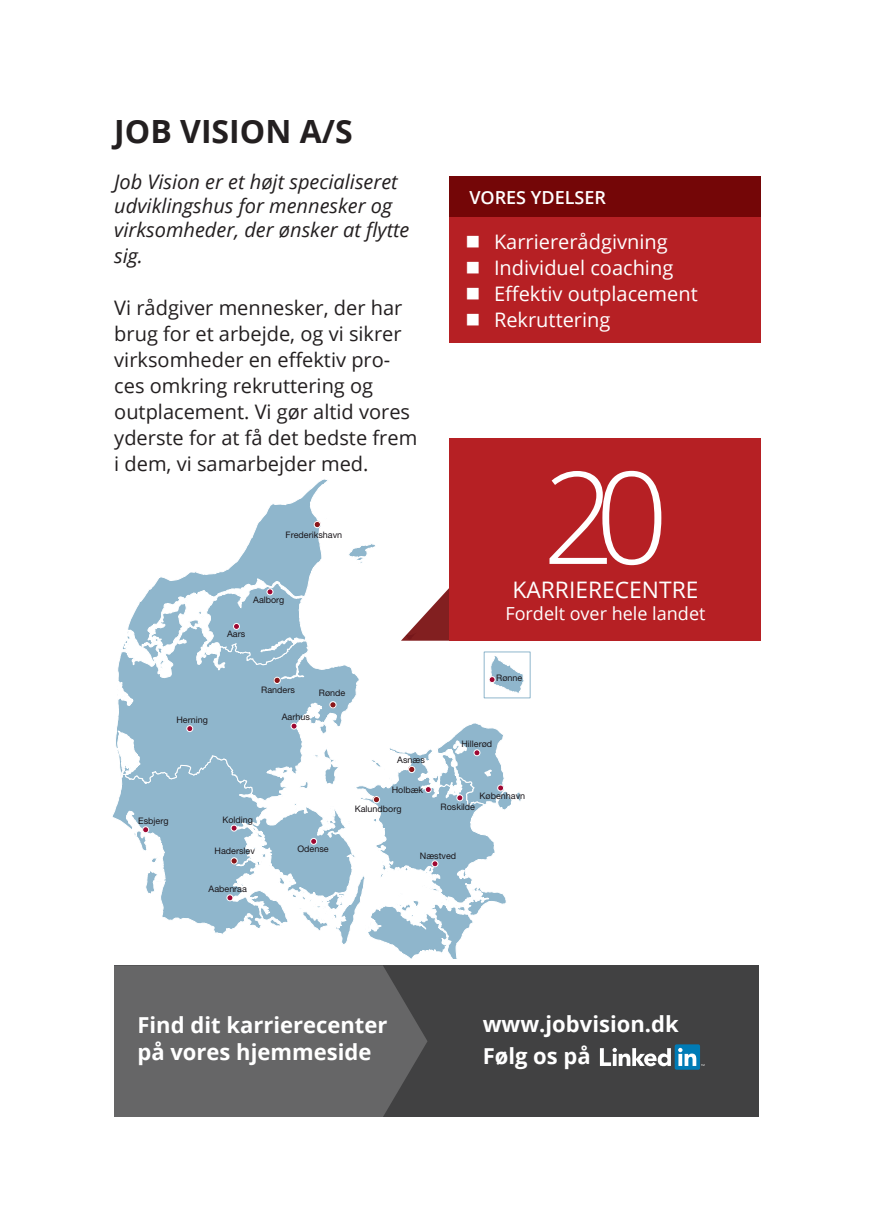
<style>
.page{position:relative;width:874px;height:1225px;background:#fff}
.page>*{position:absolute;margin:0;border:0;box-sizing:border-box;transform-origin:0 0}
.t1{font:300 128.4px "Open Sans";color:#fff}
.Overskrift_H1{font:700 32px "Open Sans";color:#231f20}
.t2{font:30px "Myriad Pro";color:#8b1619}
.t3{font:22.8px "Open Sans";color:#fff}
.Overskrift_H3{font:700 22px/26.4px "Open Sans";color:#fff}
.Brødtekst{font:700 22px "Open Sans";color:#fff}
.Brødtekst-2{font:20px/26px "Open Sans";color:#231f20}
.Mellemrubrik{font:italic 20px/24px "Open Sans";color:#231f20}
.t4{font:20px "Open Sans";color:#fff}
.t5{font:18px "Open Sans";color:#fff}
.Overskrift_H2{font:600 18px "Open Sans";color:#fff}
.t6{font:9px "Helvetica Neue";color:#1a161a}
</style>
<div class="page">
<div style="left:114px;top:965px;width:644px;height:152px;background:#414142"></div>
<svg style="left:114px;top:965px;width:313px;height:152px;background:#636364"></svg>
<svg style="left:112px;top:479px;width:412px;height:479px"></svg>
<div style="left:449px;top:438px;width:311px;height:202px;background:#b62024"></div>
<svg style="left:599px;top:1047px;width:71px;height:19px"></svg>
<div style="left:674px;top:1044px;width:25px;height:25px;background:#007bb6;border-radius:2px"></div>
<svg style="left:678px;top:1048px;width:26px;height:18px"></svg>
<div style="left:449px;top:176px;width:311px;height:41px;background:#740607"></div>
<div style="left:449px;top:217px;width:311px;height:126px;background:#b62024"></div>
<p class="Overskrift_H1" style="left:114px;top:108px;width:240px">JOB VISION A/S</p>
<p class="Mellemrubrik" style="left:114px;top:169px;width:296px">Job Vision er et højt specialiseret udviklingshus for mennesker og virksomheder, der ønsker at flytte</p>
<p class="Mellemrubrik" style="left:114px;top:243px;width:30px">sig.</p>
<p class="Brødtekst-2" style="left:114px;top:294px;width:304px">Vi rådgiver mennesker, der har brug for et arbejde, og vi sikrer virksomheder en effektiv pro&shy;ces omkring rekruttering og outplacement. Vi gør altid vores yderste for at få det bedste frem i dem, vi samarbejder med.</p>
<p class="t2" style="left:313px;top:504px;width:10px">•</p>
<p class="t6" style="left:285px;top:529px;width:58px">Frederikshavn</p>
<p class="t6" style="left:253px;top:594px;width:33px">Aalborg</p>
<p class="t6" style="left:227px;top:628px;width:20px">Aars</p>
<p class="t6" style="left:176px;top:714px;width:33px">Herning</p>
<p class="t6" style="left:138px;top:815px;width:32px">Esbjerg</p>
<p class="t2" style="left:273px;top:659px;width:10px">•</p>
<p class="t6" style="left:261px;top:684px;width:35px">Randers</p>
<p class="t6" style="left:281px;top:712px;width:30px">Aarhus</p>
<p class="t6" style="left:319px;top:687px;width:28px">Rønde</p>
<p class="t2" style="left:328px;top:684px;width:10px">•</p>
<p class="t6" style="left:222px;top:814px;width:32px">Kolding</p>
<p class="t6" style="left:397px;top:754px;width:29px">Asnæs</p>
<p class="t2" style="left:407px;top:748px;width:10px">•</p>
<p class="t2" style="left:372px;top:779px;width:10px">•</p>
<p class="t6" style="left:391px;top:784px;width:33px">Holbæk</p>
<p class="t6" style="left:354px;top:803px;width:48px">Kalundborg</p>
<p class="Overskrift_H2" style="left:469px;top:185px;width:138px">VORES YDELSER</p>
<p class="t4" style="left:465px;top:228px;width:203px">■ Karriererådgivning</p>
<p class="t4" style="left:465px;top:254px;width:209px">■ Individuel coaching</p>
<p class="t4" style="left:465px;top:280px;width:233px">■ Effektiv outplacement</p>
<p class="t4" style="left:465px;top:306px;width:146px">■ Rekruttering</p>
<p class="t1" style="left:542px;top:429px;width:127px">20</p>
<p class="t3" style="left:512px;top:574px;width:187px">KARRIERECENTRE</p>
<p class="t5" style="left:505px;top:601px;width:201px">Fordelt over hele landet</p>
<p class="t6" style="left:496px;top:672px;width:28px">Rønne</p>
<p class="t6" style="left:461px;top:738px;width:32px">Hillerød</p>
<p class="t6" style="left:479px;top:791px;width:47px">København</p>
<p class="t6" style="left:440px;top:802px;width:36px">Roskilde</p>
<p class="t6" style="left:214px;top:845px;width:42px">Haderslev</p>
<p class="t2" style="left:230px;top:840px;width:10px">•</p>
<p class="t6" style="left:208px;top:883px;width:40px">Aabenraa</p>
<p class="t6" style="left:297px;top:843px;width:33px">Odense</p>
<p class="t6" style="left:419px;top:850px;width:38px">Næstved</p>
<p class="Overskrift_H3" style="left:137px;top:1011px;width:251px">Find dit karrierecenter på vores hjemmeside</p>
<p class="Overskrift_H3" style="left:482px;top:1010px;width:197px">www.jobvision.dk</p>
<p class="Brødtekst" style="left:482px;top:1040px;width:110px">Følg os på</p>
</div>
